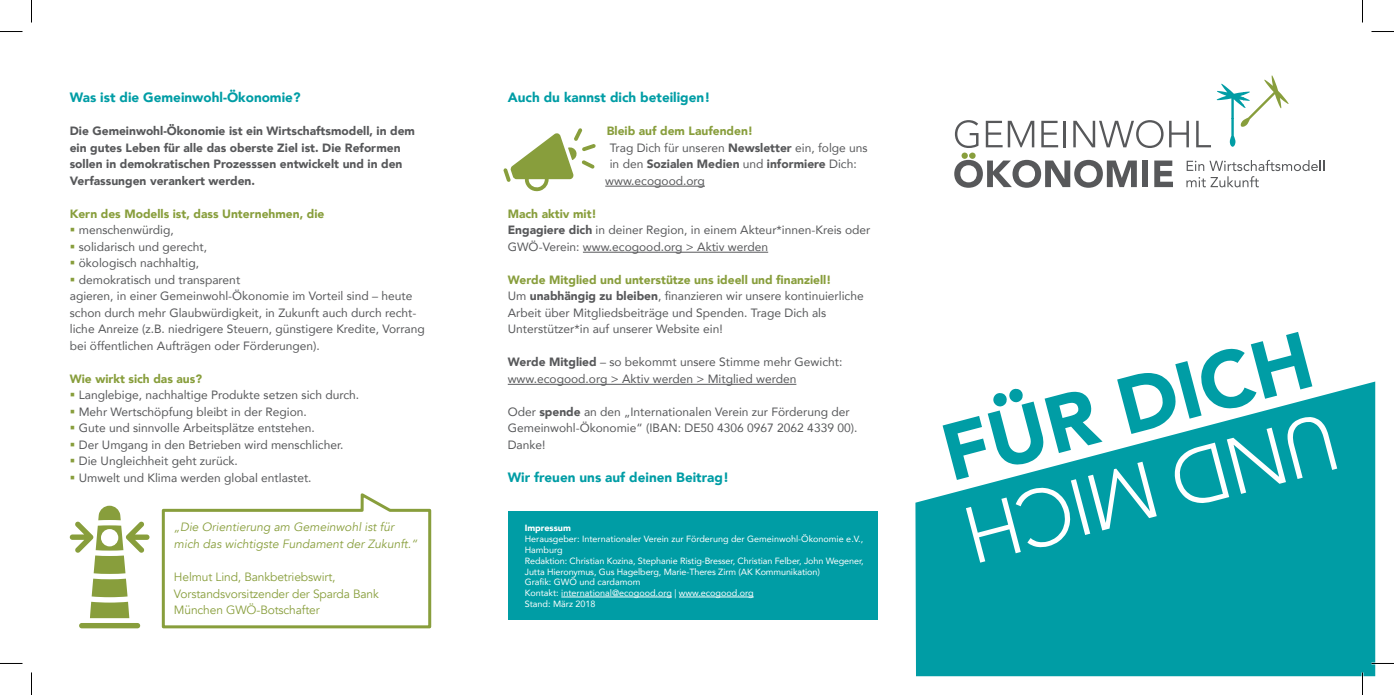
<style>
.page{position:relative;width:1394px;height:695px;background:#fff}
.page>*{position:absolute;margin:0;border:0;box-sizing:border-box;transform-origin:0 0}
.t1{font:900 79.5px "Avenir";color:#009da5}
.t2{font:300 79.5px "Avenir";color:#fff}
.t3{font:900 13.5px "Avenir";color:#009da5}
.t4{font:12px/16.5px "Avenir";color:#57585a}
.t5{font:900 12px/16.5px "Avenir";color:#57585a}
.t6{font:12px/16.5px "Avenir";letter-spacing:-.01em;color:#889e3c}
.t7{font:900 12px "Avenir";color:#889e3c}
.t8{font:italic 12px/16.5px "Avenir";color:#889e3c}
.t9{font:9px/10.8px "Avenir";letter-spacing:-.01em;color:#fff}
.t10{font:900 9px "Avenir";color:#fff}
.s1{font-weight:900}
.s2{font-weight:400}
.s3{font-weight:900;color:#889e3c}
</style>
<div class="page">
<div style="left:79px;top:622px;width:61px;height:6px;background:#889e3c;border-radius:3px"></div>
<svg style="left:70px;top:505px;width:79px;height:113px"></svg>
<div style="left:508px;top:511px;width:370px;height:108px;background:#009da5"></div>
<svg style="left:503px;top:128px;width:93px;height:64px"></svg>
<svg style="left:161px;top:493px;width:271px;height:136px"></svg>
<hr style="left:605px;top:186px;width:100px;height:1px;background:#57585a">
<hr style="left:583px;top:252px;width:185px;height:1px;background:#57585a">
<hr style="left:508px;top:384px;width:288px;height:1px;background:#57585a">
<hr style="left:561px;top:596px;width:111px;height:1px;background:#fff">
<hr style="left:679px;top:596px;width:75px;height:1px;background:#fff">
<svg style="left:915px;top:381px;width:460px;height:295px;fill:#009da5"></svg>
<svg style="left:954px;top:75px;width:370px;height:113px"></svg>
<hr style="left:1371px;top:662px;width:23px;height:2px;background:#fff">
<hr style="left:1361px;top:672px;width:2px;height:22px;background:#fff">
<svg style="left:0;top:31px;width:22px;height:1px"></svg>
<svg style="left:1371px;top:31px;width:23px;height:1px"></svg>
<svg style="left:0;top:663px;width:22px;height:1px"></svg>
<svg style="left:1371px;top:663px;width:23px;height:1px"></svg>
<svg style="left:31px;top:0;width:1px;height:23px"></svg>
<svg style="left:31px;top:672px;width:1px;height:22px"></svg>
<svg style="left:1362px;top:0;width:1px;height:23px"></svg>
<svg style="left:1362px;top:672px;width:1px;height:22px"></svg>
<p class="t3" style="left:70px;top:86px;width:232px">Was ist die Gemeinwohl-Ökonomie?</p>
<p class="t5" style="left:70px;top:122px;width:347px">Die Gemeinwohl-Ökonomie ist ein Wirtschaftsmodell, in dem ein gutes Leben für alle das oberste Ziel ist. Die Reformen sollen in demokratischen Prozesssen entwickelt und in den Verfassungen verankert werden.</p>
<p class="t7" style="left:70px;top:203px;width:256px">Kern des Modells ist, dass Unternehmen, die</p>
<p class="t4" style="left:79px;top:221px;width:96px">menschenwürdig,</p>
<p class="t4" style="left:79px;top:238px;width:130px">solidarisch und gerecht,</p>
<p class="t4" style="left:79px;top:254px;width:122px">ökologisch nachhaltig,</p>
<p class="t4" style="left:79px;top:271px;width:163px">demokratisch und transparent</p>
<p class="t4" style="left:70px;top:287px;width:344px">agieren, in einer Gemeinwohl-Ökonomie im Vorteil sind – heute</p>
<p class="t4" style="left:70px;top:304px;width:348px">schon durch mehr Glaubwürdigkeit, in Zukunft auch durch recht-</p>
<p class="t4" style="left:70px;top:320px;width:357px">liche Anreize (z.B. niedrigere Steuern, günstigere Kredite, Vorrang</p>
<p class="t4" style="left:70px;top:337px;width:252px">bei öffentlichen Aufträgen oder Förderungen).</p>
<p class="t7" style="left:70px;top:368px;width:134px">Wie wirkt sich das aus?</p>
<p class="t4" style="left:79px;top:386px;width:282px">Langlebige, nachhaltige Produkte setzen sich durch.<br>Mehr Wertschöpfung bleibt in der Region.<br>Gute und sinnvolle Arbeitsplätze entstehen.<br>Der Umgang in den Betrieben wird menschlicher.<br>Die Ungleichheit geht zurück.<br>Umwelt und Klima werden global entlastet.</p>
<p class="t8" style="left:174px;top:519px;width:245px">„Die Orientierung am Gemeinwohl ist für mich das wichtigste Fundament der Zukunft.“</p>
<p class="t6" style="left:174px;top:568px;width:206px">Helmut Lind, Bankbetriebswirt,<br>Vorstandsvorsitzender der Sparda Bank<br>München GWÖ-Botschafter</p>
<p class="t3" style="left:508px;top:86px;width:204px">Auch du kannst dich beteiligen!</p>
<p class="t7" style="left:607px;top:121px;width:148px">Bleib auf dem Laufenden!</p>
<p class="t4" style="left:610px;top:139px;width:259px">Trag Dich für unseren <span class="s1">Newsletter</span> ein, folge uns</p>
<p class="t5" style="left:610px;top:155px;width:248px"><span class="s2">in den</span> Sozialen Medien <span class="s2">und</span> informiere <span class="s2">Dich:</span></p>
<p class="t4" style="left:605px;top:172px;width:101px">www.ecogood.org</p>
<p class="t4" style="left:508px;top:205px;width:364px"><span class="s3">Mach aktiv mit!<br></span><span class="s1">Engagiere dich</span> in deiner Region, in einem Akteur*innen-Kreis oder<br>GWÖ-Verein: www.ecogood.org &gt; Aktiv werden</p>
<p class="t4" style="left:508px;top:271px;width:357px"><span class="s3">Werde Mitglied und unterstütze uns ideell und finanziell!<br></span>Um <span class="s1">unabhängig zu bleiben</span>, finanzieren wir unsere kontinuierliche Arbeit über Mitgliedsbeiträge und Spenden. Trage Dich als Unterstützer*in auf unserer Website ein!</p>
<p class="t4" style="left:508px;top:353px;width:336px"><span class="s1">Werde Mitglied</span> – so bekommt unsere Stimme mehr Gewicht: www.ecogood.org &gt; Aktiv werden &gt; Mitglied werden</p>
<p class="t4" style="left:508px;top:403px;width:351px">Oder <span class="s1">spende</span> an den „Internationalen Verein zur Förderung der<br>Gemeinwohl-Ökonomie“ (IBAN: DE50 4306 0967 2062 4339 00).<br>Danke!</p>
<p class="t3" style="left:508px;top:465px;width:223px">Wir freuen uns auf deinen Beitrag!</p>
<p class="t10" style="left:525px;top:520px;width:48px">Impressum</p>
<p class="t9" style="left:525px;top:533px;width:340px">Herausgeber: Internationaler Verein zur Förderung der Gemeinwohl-Ökonomie e.V., Hamburg<br>Redaktion: Christian Kozina, Stephanie Ristig-Bresser, Christian Felber, John Wegener, Jutta Hieronymus, Gus Hagelberg, Marie-Theres Zirm (AK Kommunikation)<br>Grafik: GWÖ und cardamom<br>Kontakt: international@ecogood.org | www.ecogood.org<br>Stand: März 2018</p>
<h1 class="t1" style="left:926px;top:389px;width:381px;rotate:-15deg">FÜR DICH</h1>
<h1 class="t2" style="left:1348px;top:483px;width:385px;rotate:165deg">UND MICH</h1>
</div>
